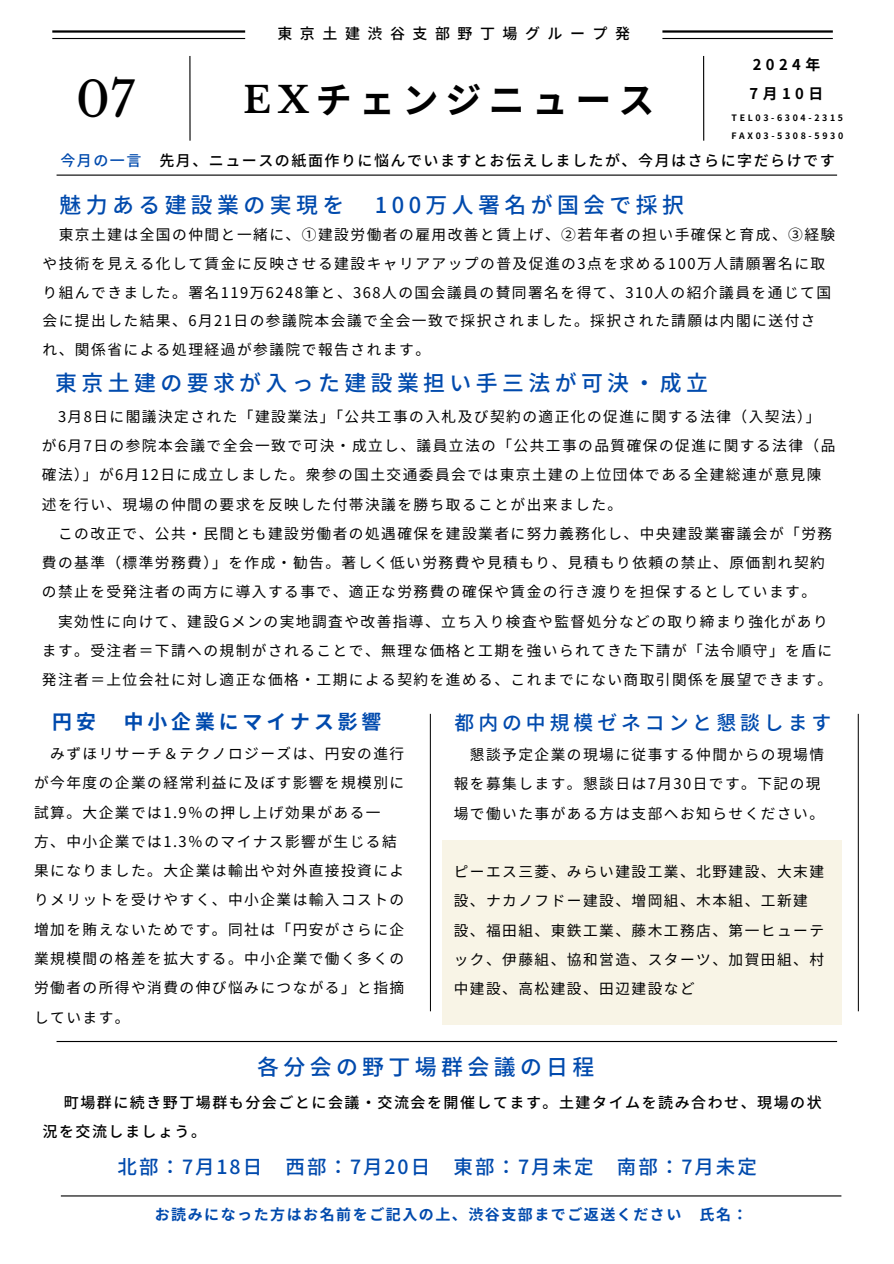
<style>
.page{position:relative;width:894px;height:1264px;background:#fff}
.page>*{position:absolute;margin:0;border:0;box-sizing:border-box;transform-origin:0 0}
.t1{font:48.15px "Libre Baskerville";color:#000}
.t2{font:700 36px "Noto Sans CJ Ksc";letter-spacing:.2em;color:#000}
.t3{font:500 21.9px "Noto Sans JP";letter-spacing:.2em;color:#004aad}
.t4{font:500 19.8px "Noto Sans JP";letter-spacing:.2em;color:#004aad}
.t5{font:700 19.8px "Noto Sans JP";letter-spacing:.2em;color:#004aad}
.t6{font:500 19.5px "Noto Sans JP";letter-spacing:.1em;color:#004aad}
.t7{font:500 15px/29.4px "Noto Sans JP";letter-spacing:.1em;color:#000}
.t8{font:700 15px "Noto Sans JP";letter-spacing:.1em;color:#004aad}
.t9{font:500 15px "Noto Sans JP";letter-spacing:.5em;color:#000}
.t10{font:500 15px "Noto Sans JP";color:#004aad}
.t11{font:700 14.85px "Noto Sans JP";letter-spacing:.3em;color:#000}
.t12{font:14.7px/29.2px "Noto Sans JP";letter-spacing:.1em;color:#000}
.t13{font:700 8.85px "Noto Sans JP";letter-spacing:.3em;color:#000}
.s1{font-family:"Libre Baskerville"}
</style>
<div class="page">
<hr style="left:189px;top:56px;width:1px;height:85px;background:#000">
<hr style="left:702px;top:56px;width:2px;height:85px;background:#000">
<hr style="left:52px;top:30px;width:780px;height:3px;background:#000">
<hr style="left:52px;top:38px;width:780px;height:1px;background:#000">
<hr style="left:57px;top:174px;width:779px;height:2px;background:#000">
<hr style="left:57px;top:1040px;width:779px;height:2px;background:#000">
<hr style="left:61px;top:1195px;width:780px;height:1px;background:#000">
<svg style="left:245px;top:30px;width:417px;height:9px"></svg>
<hr style="left:429px;top:713px;width:2px;height:298px;background:#000">
<hr style="left:857px;top:713px;width:1px;height:298px;background:#000">
<div style="left:442px;top:840px;width:399px;height:185px;background:#f8f4e6"></div>
<h2 class="t1" style="left:76px;top:70px;width:60px">07</h2>
<h3 class="t9" style="left:277px;top:22px;width:354px">東京土建渋谷支部野丁場グループ発</h3>
<p class="t2" style="left:243px;top:71px;width:412px"><span class="s1">EX</span>チェンジニュース</p>
<p class="t11" style="left:752px;top:53px;width:69px">2024年</p>
<p class="t11" style="left:749px;top:82px;width:71px">7月 10日</p>
<p class="t13" style="left:731px;top:111px;width:113px">TEL03-6304-2315</p>
<h4 class="t13" style="left:731px;top:129px;width:113px">FAX03-5308-5930</h4>
<h2 class="t10" style="left:60px;top:149px;width:81px">今月の一言</h2>
<h2 class="t7" style="left:159px;top:145px;width:676px">先月、ニュースの紙面作りに悩んでいますとお伝えしましたが、今月はさらに字だらけです</h2>
<h1 class="t3" style="left:59px;top:188px;width:286px">魅力ある建設業の実現を</h1>
<h1 class="t3" style="left:375px;top:188px;width:310px">100万人署名が国会で採択</h1>
<h4 class="t12" style="left:42px;top:220px;width:794px;line-height:28.7px;text-indent:16px">東京土建は全国の仲間と一緒に、①建設労働者の雇用改善と賃上げ、②若年者の担い手確保と育成、③経験や技術を見える化して賃金に反映させる建設キャリアアップの普及促進の3点を求める100万人請願署名に取り組んできました。署名119万6248筆と、368人の国会議員の賛同署名を得て、310人の紹介議員を通じて国会に提出した結果、6月 21日の参議院本会議で全会一致で採択されました。採択された請願は内閣に送付さ<br>れ、関係省による処理経過が参議院で報告されます。</h4>
<h4 class="t3" style="left:55px;top:366px;width:651px">東京土建の要求が入った建設業担い手三法が可決・成立</h4>
<h4 class="t12" style="left:58px;top:401px;width:764px">3月 8日に閣議決定された「建設業法」「公共工事の入札及び契約の適正化の促進に関する法律（入契法）」</h4>
<h4 class="t12" style="left:42px;top:430px;width:794px">が6月 7日の参院本会議で全会一致で可決・成立し、議員立法の「公共工事の品質確保の促進に関する法律（品</h4>
<h4 class="t12" style="left:42px;top:459px;width:781px">確法）」が6月 12日に成立しました。衆参の国土交通委員会では東京土建の上位団体である全建総連が意見陳</h4>
<h4 class="t12" style="left:42px;top:489px;width:581px">述を行い、現場の仲間の要求を反映した付帯決議を勝ち取ることが出来ました。</h4>
<h4 class="t12" style="left:58px;top:518px;width:775px">この改正で、公共・民間とも建設労働者の処遇確保を建設業者に努力義務化し、中央建設業審議会が「労務</h4>
<h4 class="t12" style="left:42px;top:547px;width:784px">費の基準（標準労務費）」を作成・勧告。著しく低い労務費や見積もり、見積もり依頼の禁止、原価割れ契約</h4>
<h4 class="t12" style="left:42px;top:576px;width:775px">の禁止を受発注者の両方に導入する事で、適正な労務費の確保や賃金の行き渡りを担保するとしています。</h4>
<h4 class="t12" style="left:58px;top:606px;width:771px">実効性に向けて、建設Gメンの実地調査や改善指導、立ち入り検査や監督処分などの取り締まり強化があり</h4>
<h4 class="t12" style="left:42px;top:635px;width:791px">ます。受注者＝下請への規制がされることで、無理な価格と工期を強いられてきた下請が「法令順守」を盾に</h4>
<h4 class="t12" style="left:42px;top:664px;width:791px">発注者＝上位会社に対し適正な価格・工期による契約を進める、これまでにない商取引関係を展望できます。</h4>
<h2 class="t5" style="left:52px;top:706px;width:45px">円安</h2>
<h2 class="t5" style="left:124px;top:706px;width:259px">中小企業にマイナス影響</h2>
<h5 class="t12" style="left:34px;top:738px;width:371px;text-indent:16px">みずほリサーチ＆テクノロジーズは、円安の進行が今年度の企業の経常利益に及ぼす影響を規模別に試算。大企業では1.9％の押し上げ効果がある一<br>方、中小企業では1.3％のマイナス影響が生じる結果になりました。大企業は輸出や対外直接投資によりメリットを受けやすく、中小企業は輸入コストの増加を賄えないためです。同社は「円安がさらに企業規模間の格差を拡大する。中小企業で働く多くの労働者の所得や消費の伸び悩みにつながる」と指摘しています。</h5>
<h2 class="t4" style="left:454px;top:707px;width:378px">都内の中規模ゼネコンと懇談します</h2>
<h5 class="t12" style="left:453px;top:739px;width:371px;text-indent:16px">懇談予定企業の現場に従事する仲間からの現場情報を募集します。懇談日は7月 30日です。下記の現場で働いた事がある方は支部へお知らせください。</h5>
<h5 class="t12" style="left:453px;top:856px;width:371px">ピーエス三菱、みらい建設工業、北野建設、大末建設、ナカノフドー建設、増岡組、木本組、工新建設、福田組、東鉄工業、藤木工務店、第一ヒューテック、伊藤組、協和営造、スターツ、加賀田組、村中建設、高松建設、田辺建設など</h5>
<h5 class="t3" style="left:257px;top:1049px;width:339px">各分会の野丁場群会議の日程</h5>
<h2 class="t7" style="left:42px;top:1086px;width:780px;text-indent:21px">町場群に続き野丁場群も分会ごとに会議・交流会を開催してます。土建タイムを読み合わせ、現場の状況を交流しましょう。</h2>
<h2 class="t6" style="left:118px;top:1151px;width:139px">北部：7月 18日</h2>
<h2 class="t6" style="left:285px;top:1151px;width:139px">西部：7月20日</h2>
<h2 class="t6" style="left:453px;top:1151px;width:304px">東部：7月未定 南部：7月未定</h2>
<p class="t8" style="left:155px;top:1202px;width:594px">お読みになった方はお名前をご記入の上、渋谷支部までご返送ください 氏名：</p>
</div>
